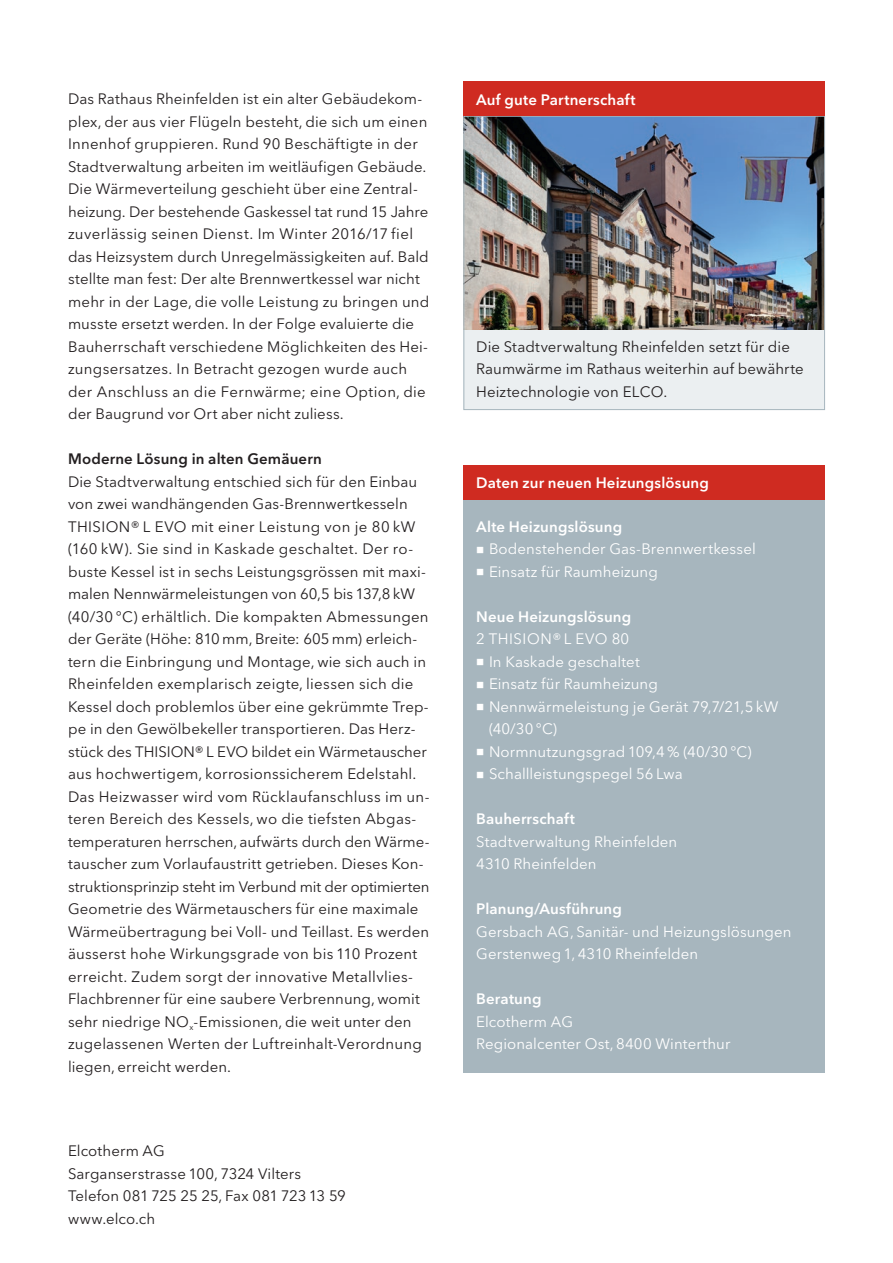
<style>
.page{position:relative;width:893px;height:1263px;background:#fff}
.page>*{position:absolute;margin:0;border:0;box-sizing:border-box;transform-origin:0 0}
.elco_copy{font:15px/22.5px "Avenir Next LT Pro";letter-spacing:.01em;color:#231f20}
.elco_copy_neg{font:15px/22.5px "Avenir Next LT Pro";letter-spacing:.005em;color:#fff}
.elco_untertitel_neg{font:600 15px "Avenir Next LT Pro";letter-spacing:.01em;color:#fff}
.elco_copy-2{font:15px "Avenir Next LT Pro";letter-spacing:-.01em;color:#231f20}
.elco_untertitel{font:600 15px "Avenir Next LT Pro";letter-spacing:.01em;color:#231f20}
.elco_untertitel_neg-2{font:15px "Avenir Next LT Pro";letter-spacing:.04em;color:#fff}
.elco_copy_neg-2{font:600 15px "Avenir Next LT Pro";letter-spacing:.01em;color:#fff}
</style>
<div class="page">
<div style="left:463px;top:329px;width:362px;height:81px;background:#ebeff1"></div>
<img style="left:465px;top:118px;width:358px;height:211px">
<div style="left:463px;top:497px;width:362px;height:576px;background:#a7b6be"></div>
<div style="left:463px;top:465px;width:362px;height:34px;background:#cf2b21"></div>
<div style="left:463px;top:116px;width:362px;height:294px;border:1px solid #a7b6be"></div>
<div style="left:463px;top:82px;width:362px;height:34px;background:#cf2b21"></div>
<p class="elco_copy" style="left:68px;top:88px;width:363px">Das Rathaus Rheinfelden ist ein alter Gebäudekom&shy;plex, der aus vier Flügeln besteht, die sich um einen Innenhof gruppieren. Rund 90 Beschäftigte in der Stadtverwaltung arbeiten im weitläufigen Gebäude.<br>Die Wärmeverteilung geschieht über eine Zentral&shy;heizung. Der bestehende Gaskessel tat rund 15 Jahre zuverlässig seinen Dienst. Im Winter 2016/17 fiel das Heizsystem durch Unregelmässigkeiten auf. Bald stellte man fest: Der alte Brennwertkessel war nicht mehr in der Lage, die volle Leistung zu bringen und musste ersetzt werden. In der Folge evaluierte die Bauherrschaft verschiedene Möglichkeiten des Hei&shy;zungsersatzes. In Betracht gezogen wurde auch der Anschluss an die Fernwärme; eine Option, die der Baugrund vor Ort aber nicht zuliess.</p>
<p class="elco_untertitel" style="left:68px;top:450px;width:255px">Moderne Lösung in alten Gemäuern</p>
<p class="elco_copy" style="left:68px;top:470px;width:363px">Die Stadtverwaltung entschied sich für den Einbau von zwei wandhängenden Gas-Brennwertkesseln THISION® L EVO mit einer Leistung von je 80 kW (160 kW). Sie sind in Kaskade geschaltet. Der ro&shy;buste Kessel ist in sechs Leistungsgrössen mit maxi&shy;malen Nennwärmeleistungen von 60,5 bis 137,8 kW (40/30 °C) erhältlich. Die kompakten Abmessungen der Geräte (Höhe: 810 mm, Breite: 605 mm) erleich&shy;tern die Einbringung und Montage, wie sich auch in Rheinfelden exemplarisch zeigte, liessen sich die Kessel doch problemlos über eine gekrümmte Trep&shy;pe in den Gewölbekeller transportieren. Das Herz&shy;stück des THISION®L EVO bildet ein Wärmetauscher aus hochwertigem, korrosionssicherem Edelstahl.<br>Das Heizwasser wird vom Rücklaufanschluss im un&shy;teren Bereich des Kessels, wo die tiefsten Abgas&shy;temperaturen herrschen, aufwärts durch den Wärme&shy;tauscher zum Vorlaufaustritt getrieben. Dieses Kon&shy;struktionsprinzip steht im Verbund mit der optimierten Geometrie des Wärmetauschers für eine maximale Wärmeübertragung bei Voll- und Teillast. Es werden äusserst hohe Wirkungsgrade von bis 110 Prozent erreicht. Zudem sorgt der innovative Metallvlies-Flachbrenner für eine saubere Verbrennung, womit sehr niedrige NO<sub>x</sub>-Emissionen, die weit unter den zugelassenen Werten der Luftreinhalt-Verordnung liegen, erreicht werden.</p>
<p class="elco_copy" style="left:68px;top:1140px;width:98px">Elcotherm AG</p>
<p class="elco_copy" style="left:68px;top:1162px;width:235px">Sarganserstrasse 100, 7324 Vilters</p>
<p class="elco_copy-2" style="left:68px;top:1187px;width:279px">Telefon 081 725 25 25, Fax 081 723 13 59</p>
<p class="elco_copy" style="left:68px;top:1207px;width:89px">www.elco.ch</p>
<p class="elco_untertitel_neg" style="left:476px;top:90px;width:161px">Auf gute Partnerschaft</p>
<p class="elco_copy" style="left:476px;top:335px;width:329px">Die Stadtverwaltung Rheinfelden setzt für die<br>Raumwärme im Rathaus weiterhin auf bewährte<br>Heiztechnologie von ELCO.</p>
<p class="elco_untertitel_neg" style="left:476px;top:473px;width:234px">Daten zur neuen Heizungslösung</p>
<p class="elco_untertitel_neg" style="left:476px;top:517px;width:147px">Alte Heizungslösung</p>
<p class="elco_copy_neg" style="left:489px;top:538px;width:268px">Bodenstehender Gas-Brennwertkessel</p>
<p class="elco_copy_neg" style="left:489px;top:560px;width:170px">Einsatz für Raumheizung</p>
<p class="elco_untertitel_neg" style="left:476px;top:607px;width:157px">Neue Heizungslösung</p>
<p class="elco_untertitel_neg-2" style="left:476px;top:630px;width:155px">2 THISION® L EVO 80</p>
<p class="elco_copy_neg" style="left:489px;top:650px;width:152px">In Kaskade geschaltet</p>
<p class="elco_copy_neg" style="left:489px;top:673px;width:170px">Einsatz für Raumheizung</p>
<p class="elco_copy_neg" style="left:489px;top:695px;width:291px">Nennwärmeleistung je Gerät 79,7/21,5 kW (40/30 °C)</p>
<p class="elco_copy_neg" style="left:489px;top:740px;width:264px">Normnutzungsgrad 109,4 % (40/30 °C)</p>
<p class="elco_copy_neg" style="left:489px;top:763px;width:195px">Schallleistungspegel 56 Lwa</p>
<p class="elco_untertitel_neg" style="left:476px;top:810px;width:100px">Bauherrschaft</p>
<p class="elco_copy_neg" style="left:476px;top:830px;width:203px">Stadtverwaltung Rheinfelden</p>
<p class="elco_copy_neg" style="left:476px;top:853px;width:122px">4310 Rheinfelden</p>
<p class="elco_untertitel_neg" style="left:476px;top:900px;width:147px">Planung/Ausführung</p>
<p class="elco_copy_neg" style="left:476px;top:920px;width:317px">Gersbach AG, Sanitär- und Heizungslösungen</p>
<p class="elco_copy_neg" style="left:476px;top:943px;width:223px">Gerstenweg 1, 4310 Rheinfelden</p>
<p class="elco_copy_neg-2" style="left:476px;top:990px;width:67px">Beratung</p>
<p class="elco_copy_neg" style="left:476px;top:1010px;width:256px">Elcotherm AG<br>Regionalcenter Ost, 8400 Winterthur</p>
</div>
